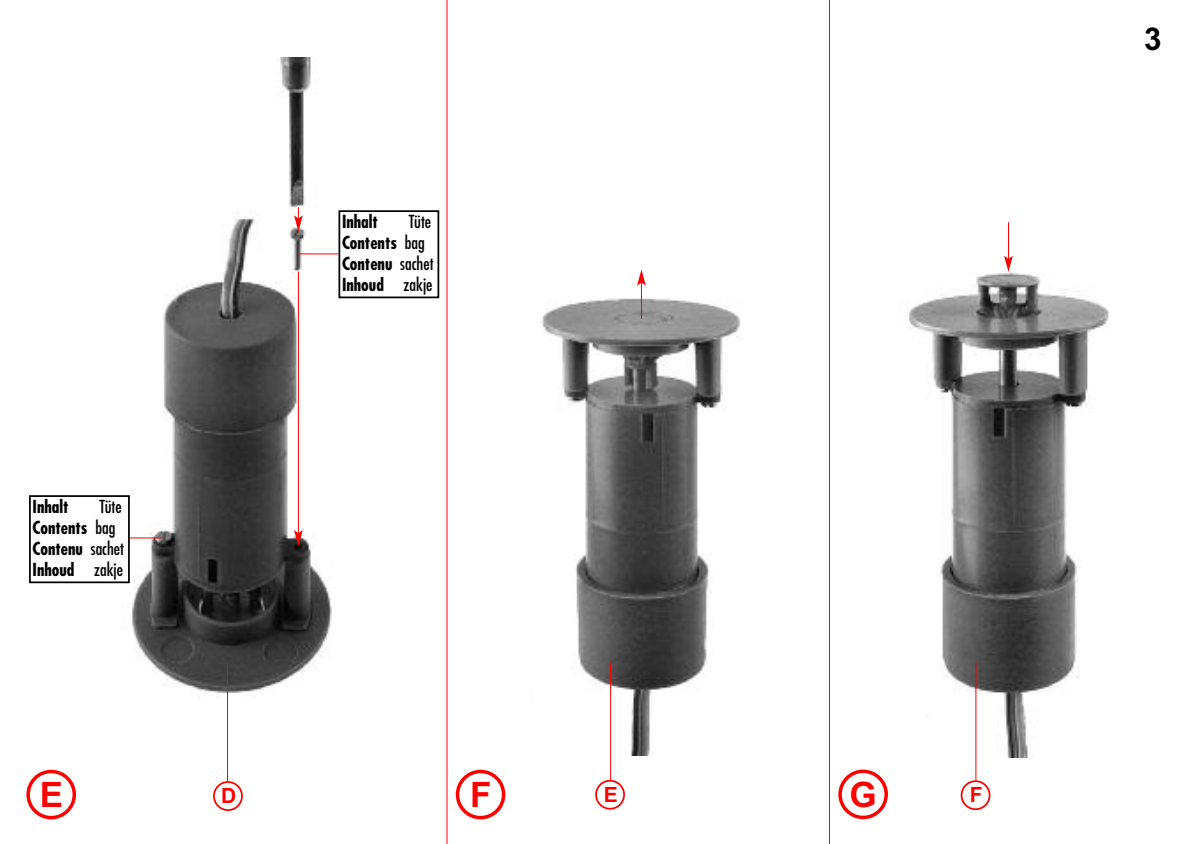
<style>
.page{position:relative;width:1191px;height:844px;background:#fff}
.page>*{position:absolute;margin:0;border:0;box-sizing:border-box;transform-origin:0 0}
.t1{font:700 35px "Arial";color:#f00}
.t2{font:700 31.5px "Arial";color:#000}
.t3{font:700 21px "Arial";color:#f00}
.t4{font:700 condensed 17.5px/21px "Futura Std";color:#000}
.s1{font-weight:400}
</style>
<div class="page">
<hr style="left:446px;top:0;width:1px;height:843px;background:#f00">
<hr style="left:829px;top:0;width:1px;height:843px;background:#f00">
<img style="left:120px;top:57px;width:223px;height:637px">
<img style="left:542px;top:285px;width:199px;height:470px">
<img style="left:908px;top:272px;width:201px;height:485px">
<svg style="left:213px;top:781px;width:30px;height:29px"></svg>
<svg style="left:26px;top:769px;width:50px;height:50px"></svg>
<svg style="left:456px;top:769px;width:49px;height:50px"></svg>
<svg style="left:838px;top:769px;width:50px;height:50px"></svg>
<svg style="left:595px;top:779px;width:30px;height:30px"></svg>
<svg style="left:960px;top:780px;width:30px;height:29px"></svg>
<hr style="left:299px;top:253px;width:39px;height:1px;background:#f00">
<hr style="left:130px;top:537px;width:32px;height:1px;background:#f00">
<hr style="left:610px;top:662px;width:1px;height:118px;background:#f00">
<hr style="left:227px;top:663px;width:1px;height:118px;background:#f00">
<hr style="left:975px;top:662px;width:1px;height:118px;background:#f00">
<hr style="left:298px;top:271px;width:1px;height:262px;background:#f00">
<svg style="left:294px;top:530px;width:9px;height:16px"></svg>
<svg style="left:294px;top:207px;width:9px;height:24px"></svg>
<hr style="left:641px;top:282px;width:1px;height:37px;background:#f00">
<svg style="left:637px;top:269px;width:9px;height:16px"></svg>
<hr style="left:1008px;top:222px;width:1px;height:37px;background:#f00">
<svg style="left:1004px;top:256px;width:8px;height:16px"></svg>
<div style="left:338px;top:210px;width:101px;height:88px;border:2px solid #000"></div>
<div style="left:29px;top:495px;width:101px;height:88px;border:2px solid #000"></div>
<p class="t4" style="left:33px;top:497px;width:37px">Inhalt</p>
<p class="t4" style="left:33px;top:497px;width:93px;text-indent:67px"><span class="s1">Tüte<br></span>Contents <span class="s1">bag<br></span>Contenu <span class="s1">sachet<br></span>Inhoud <span class="s1">zakje</span></p>
<p class="t4" style="left:342px;top:213px;width:37px">Inhalt</p>
<p class="t4" style="left:342px;top:213px;width:93px;text-indent:67px"><span class="s1">Tüte<br></span>Contents <span class="s1">bag<br></span>Contenu <span class="s1">sachet<br></span>Inhoud <span class="s1">zakje</span></p>
<h1 class="t1" style="left:40px;top:774px;width:25px">E</h1>
<p class="t3" style="left:221px;top:783px;width:17px">D</p>
<h1 class="t1" style="left:470px;top:774px;width:23px">F</h1>
<p class="t3" style="left:603px;top:782px;width:16px">E</p>
<h1 class="t1" style="left:849px;top:773px;width:29px">G</h1>
<p class="t3" style="left:969px;top:782px;width:14px">F</p>
<h2 class="t2" style="left:1144px;top:20px;width:19px">3</h2>
</div>
